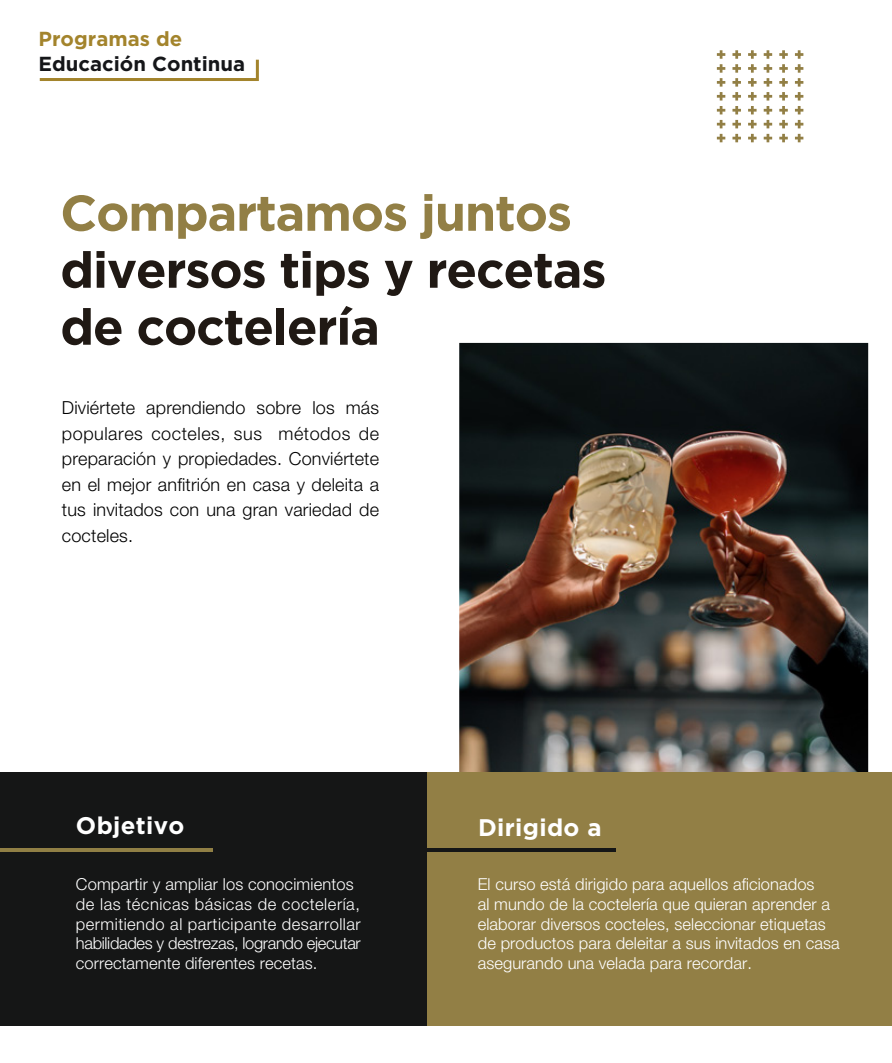
<style>
.page{position:relative;width:892px;height:1063px;background:#fff}
.page>*{position:absolute;margin:0;border:0;box-sizing:border-box;transform-origin:0 0}
.t1{font:700 50.25px/57px "Gotham";letter-spacing:-.025em;color:#201914}
.t2{font:700 50.25px "Gotham";letter-spacing:-.025em;color:#927f45}
.t3{font:700 24px "Gotham";letter-spacing:.015em;color:#fff}
.t4{font:700 20.25px "Gotham";color:#151619}
.t5{font:700 20.25px "Gotham";color:#a3842c}
.t6{font:300 18px/25.5px "Helvetica Neue LT Std";letter-spacing:.01em;color:#000;text-align:justify}
.t7{font:300 16.5px/19.8px "Helvetica Neue LT Std";letter-spacing:.005em;color:#fff}
</style>
<div class="page">
<img style="left:459px;top:343px;width:409px;height:430px">
<div style="left:0;top:773px;width:892px;height:253px;background:#151616"></div>
<div style="left:427px;top:773px;width:465px;height:253px;background:#927f45"></div>
<svg style="left:795px;top:50px;width:8px;height:64px"></svg>
<svg style="left:795px;top:120px;width:8px;height:8px"></svg>
<svg style="left:795px;top:134px;width:8px;height:8px"></svg>
<svg style="left:779px;top:50px;width:9px;height:64px"></svg>
<svg style="left:779px;top:120px;width:9px;height:8px"></svg>
<svg style="left:779px;top:134px;width:9px;height:8px"></svg>
<svg style="left:764px;top:50px;width:8px;height:64px"></svg>
<svg style="left:764px;top:120px;width:8px;height:8px"></svg>
<svg style="left:764px;top:134px;width:8px;height:8px"></svg>
<svg style="left:748px;top:50px;width:8px;height:64px"></svg>
<svg style="left:748px;top:120px;width:8px;height:8px"></svg>
<svg style="left:748px;top:134px;width:8px;height:8px"></svg>
<svg style="left:732px;top:50px;width:9px;height:64px"></svg>
<svg style="left:732px;top:120px;width:9px;height:8px"></svg>
<svg style="left:732px;top:134px;width:9px;height:8px"></svg>
<svg style="left:717px;top:50px;width:8px;height:64px"></svg>
<svg style="left:717px;top:120px;width:8px;height:8px"></svg>
<svg style="left:717px;top:134px;width:8px;height:8px"></svg>
<svg style="left:39px;top:59px;width:220px;height:22px"></svg>
<hr style="left:0;top:848px;width:213px;height:3px;background:#907f45">
<hr style="left:374px;top:849px;width:242px;height:3px;background:#151616">
<p class="t5" style="left:39px;top:27px;width:145px">Programas de</p>
<p class="t4" style="left:39px;top:52px;width:208px">Educación Continua</p>
<h1 class="t2" style="left:60px;top:184px;width:513px">Compartamos juntos</h1>
<h1 class="t1" style="left:60px;top:240px;width:548px">diversos tips y recetas de coctelería</h1>
<p class="t6" style="left:62px;top:395px;width:319px">Diviértete aprendiendo sobre los más populares cocteles, sus métodos de preparación y propiedades. Conviértete en el mejor anfitrión en casa y deleita a tus invitados con una gran variedad de cocteles.</p>
<h2 class="t3" style="left:76px;top:812px;width:110px">Objetivo</h2>
<h2 class="t3" style="left:478px;top:813px;width:125px">Dirigido a</h2>
<p class="t7" style="left:76px;top:874px;width:286px">Compartir y ampliar los conocimientos de las técnicas básicas de coctelería, permitiendo al participante desarrollar habilidades y destrezas, logrando ejecutar correctamente diferentes recetas.</p>
<p class="t7" style="left:478px;top:874px;width:363px">El curso está dirigido para aquellos aficionados<br>al mundo de la coctelería que quieran aprender a elaborar diversos cocteles, seleccionar etiquetas de productos para deleitar a sus invitados en casa asegurando una velada para recordar.</p>
</div>
